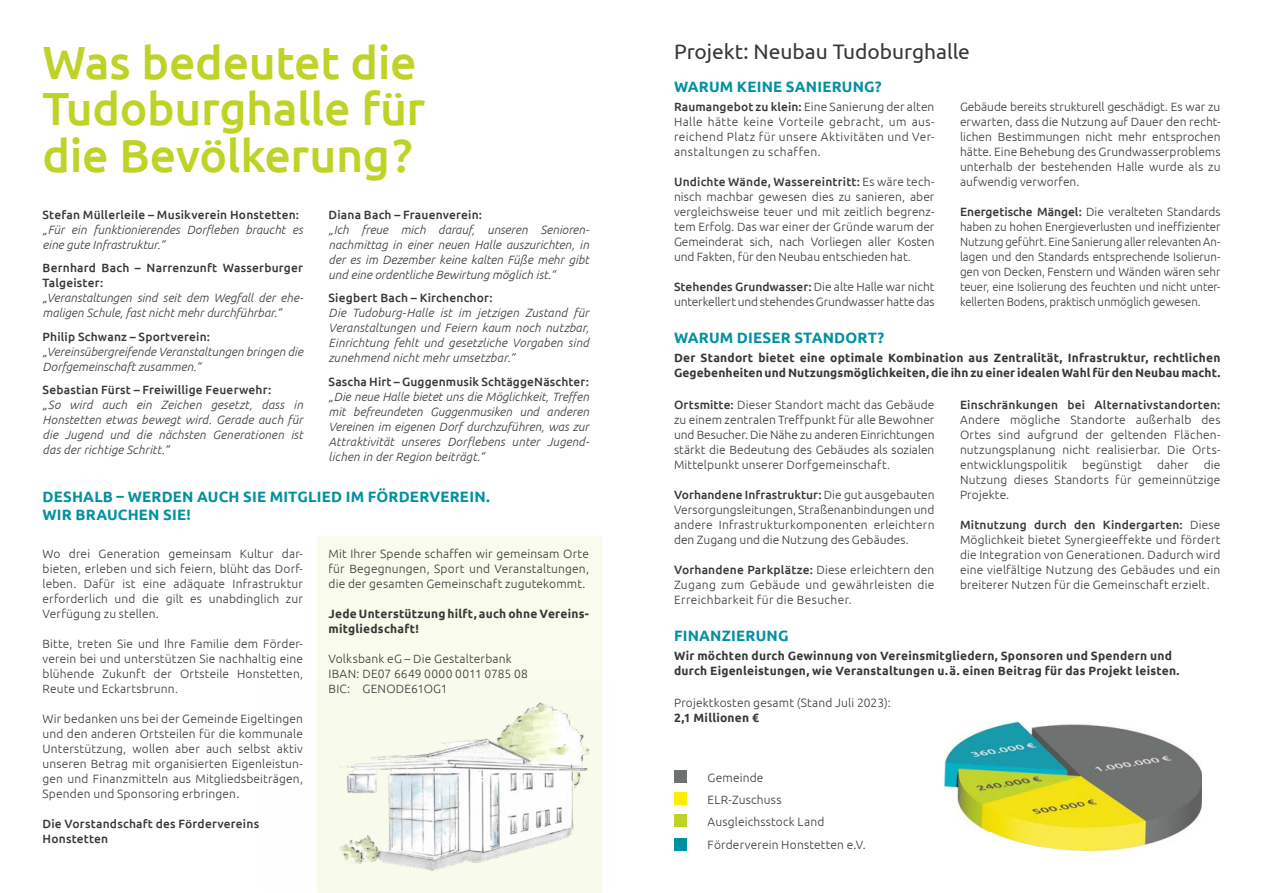
<style>
.page{position:relative;width:1263px;height:893px;background:#fff}
.page>*{position:absolute;margin:0;border:0;box-sizing:border-box;transform-origin:0 0}
.t1{font:500 46.5px/46.5px "Ubuntu";letter-spacing:-.01em;color:#bfd226}
.t2{font:21px "Ubuntu";letter-spacing:-.005em;color:#383937}
.t3{font:700 15px/18px "Ubuntu";letter-spacing:.015em;color:#0091a1}
.t4{font:300 12px/15px "Ubuntu";letter-spacing:.015em;color:#383937;text-align:justify}
.t5{font:italic 300 12px/15px "Ubuntu";letter-spacing:.01em;color:#383937;text-align:justify}
.t6{font:700 12px/15px "Ubuntu";letter-spacing:.02em;color:#383937}
.t7{font:500 12px/15px "Ubuntu";letter-spacing:.015em;color:#383937}
.t8{font:300 12px/15px "Ubuntu";letter-spacing:-.01em;color:#383937}
.s1{font-weight:500}
</style>
<div class="page">
<div style="left:317px;top:536px;width:285px;height:357px;background:#f9fbed"></div>
<img style="left:945px;top:721px;width:257px;height:130px">
<img style="left:339px;top:702px;width:251px;height:169px">
<div style="left:674px;top:770px;width:13px;height:13px;background:#6f7070"></div>
<div style="left:674px;top:792px;width:13px;height:13px;background:#ffed00"></div>
<div style="left:674px;top:814px;width:13px;height:13px;background:#bfd226"></div>
<div style="left:674px;top:838px;width:13px;height:12px;background:#0091a1"></div>
<h1 class="t1" style="left:43px;top:37px;width:384px">Was bedeutet die<br>Tudoburghalle für die Bevölkerung?</h1>
<p class="t7" style="left:43px;top:207px;width:258px">Stefan Müllerleile – Musikverein Honstetten:</p>
<p class="t5" style="left:43px;top:222px;width:262px">„Für ein funktionierendes Dorfleben braucht es eine gute Infrastruktur.“</p>
<p class="t7" style="left:43px;top:260px;width:262px">Bernhard Bach – Narrenzunft Wasserburger<br>Talgeister:</p>
<p class="t5" style="left:43px;top:290px;width:262px">„Veranstaltungen sind seit dem Wegfall der ehe&shy;maligen Schule, fast nicht mehr durchführbar.“</p>
<p class="t7" style="left:43px;top:329px;width:169px">Philip Schwanz – Sportverein:</p>
<p class="t5" style="left:43px;top:344px;width:262px">„Vereinsübergreifende Veranstaltungen bringen die<br>Dorfgemeinschaft zusammen.“</p>
<p class="t7" style="left:43px;top:382px;width:230px">Sebastian Fürst – Freiwillige Feuerwehr:</p>
<p class="t5" style="left:43px;top:397px;width:262px">„So wird auch ein Zeichen gesetzt, dass in Honstetten etwas bewegt wird. Gerade auch für die Jugend und die nächsten Generationen ist das der richtige Schritt.“</p>
<p class="t7" style="left:328px;top:207px;width:155px">Diana Bach – Frauenverein:</p>
<p class="t5" style="left:328px;top:222px;width:262px">„Ich freue mich darauf, unseren Senioren&shy;nachmittag in einer neuen Halle auszurichten, in der es im Dezember keine kalten Füße mehr gibt und eine ordentliche Bewirtung möglich ist.“</p>
<p class="t7" style="left:328px;top:290px;width:166px">Siegbert Bach – Kirchenchor:</p>
<p class="t5" style="left:328px;top:305px;width:262px">Die Tudoburg-Halle ist im jetzigen Zustand für Veranstaltungen und Feiern kaum noch nutzbar, Einrichtung fehlt und gesetzliche Vorgaben sind zunehmend nicht mehr umsetzbar.“</p>
<p class="t7" style="left:328px;top:374px;width:262px">Sascha Hirt – Guggenmusik SchtäggeNäschter:</p>
<p class="t5" style="left:328px;top:389px;width:262px">„Die neue Halle bietet uns die Möglichkeit, Treffen mit befreundeten Guggenmusiken und anderen Vereinen im eigenen Dorf durchzuführen, was zur Attraktivität unseres Dorflebens unter Jugend&shy;lichen in der Region beiträgt.“</p>
<p class="t3" style="left:43px;top:487px;width:449px">DESHALB – WERDEN AUCH SIE MITGLIED IM FÖRDERVEREIN.<br>WIR BRAUCHEN SIE!</p>
<p class="t4" style="left:43px;top:546px;width:262px">Wo drei Generation gemeinsam Kultur dar&shy;bieten, erleben und sich feiern, blüht das Dorf&shy;leben. Dafür ist eine adäquate Infrastruktur erforderlich und die gilt es unabdinglich zur Verfügung zu stellen.</p>
<p class="t4" style="left:43px;top:636px;width:262px">Bitte, treten Sie und Ihre Familie dem Förder&shy;verein bei und unterstützen Sie nachhaltig eine blühende Zukunft der Ortsteile Honstetten, Reute und Eckartsbrunn.</p>
<p class="t4" style="left:43px;top:711px;width:262px">Wir bedanken uns bei der Gemeinde Eigeltingen und den anderen Ortsteilen für die kommunale Unterstützung, wollen aber auch selbst aktiv unseren Betrag mit organisierten Eigenleistun&shy;gen und Finanzmitteln aus Mitgliedsbeiträgen, Spenden und Sponsoring erbringen.</p>
<p class="t7" style="left:43px;top:816px;width:218px">Die Vorstandschaft des Fördervereins<br>Honstetten</p>
<p class="t4" style="left:328px;top:546px;width:262px">Mit Ihrer Spende schaffen wir gemeinsam Orte für Begegnungen, Sport und Veranstaltungen, die der gesamten Gemeinschaft zugutekommt.</p>
<p class="t6" style="left:328px;top:606px;width:262px">Jede Unterstützung hilft, auch ohne Vereins&shy;mitgliedschaft!</p>
<p class="t4" style="left:328px;top:651px;width:201px;text-align:left">Volksbank eG – Die Gestalterbank<br>IBAN: DE07 6649 0000 0011 0785 08<br>BIC: GENODE61OG1</p>
<h2 class="t2" style="left:674px;top:39px;width:297px">Projekt: Neubau Tudoburghalle</h2>
<p class="t4" style="left:674px;top:99px;width:262px"><span class="s1">Raumangebot zu klein:</span> Eine Sanierung der alten Halle hätte keine Vorteile gebracht, um aus&shy;reichend Platz für unsere Aktivitäten und Ver&shy;anstaltungen zu schaffen.</p>
<p class="t4" style="left:674px;top:174px;width:262px"><span class="s1">Undichte Wände, Wassereintritt:</span> Es wäre tech&shy;nisch machbar gewesen dies zu sanieren, aber vergleichsweise teuer und mit zeitlich begrenz&shy;tem Erfolg. Das war einer der Gründe warum der Gemeinderat sich, nach Vorliegen aller Kosten und Fakten, für den Neubau entschieden hat.</p>
<p class="t8" style="left:674px;top:279px;width:262px"><span class="s1">Stehendes Grundwasser:</span> Die alte Halle war nicht unterkellert und stehendes Grundwasser hatte das</p>
<p class="t3" style="left:674px;top:78px;width:209px">WARUM KEINE SANIERUNG?</p>
<p class="t4" style="left:960px;top:99px;width:262px">Gebäude bereits strukturell geschädigt. Es war zu erwarten, dass die Nutzung auf Dauer den recht&shy;lichen Bestimmungen nicht mehr entsprochen hätte. Eine Behebung des Grundwasserproblems unterhalb der bestehenden Halle wurde als zu aufwendig verworfen.</p>
<p class="t4" style="left:960px;top:204px;width:262px"><span class="s1">Energetische Mängel:</span> Die veralteten Standards haben zu hohen Energieverlusten und ineffizienter Nutzung geführt. Eine Sanierung aller relevanten An&shy;lagen und den Standards entsprechende Isolierun&shy;gen von Decken, Fenstern und Wänden wären sehr teuer, eine Isolierung des feuchten und nicht unter&shy;kellerten Bodens, praktisch unmöglich gewesen.</p>
<p class="t3" style="left:674px;top:329px;width:212px">WARUM DIESER STANDORT?</p>
<p class="t6" style="left:674px;top:350px;width:548px">Der Standort bietet eine optimale Kombination aus Zentralität, Infrastruktur, rechtlichen<br>Gegebenheiten und Nutzungsmöglichkeiten, die ihn zu einer idealen Wahl für den Neubau macht.</p>
<p class="t4" style="left:674px;top:397px;width:262px"><span class="s1">Ortsmitte:</span> Dieser Standort macht das Gebäude zu einem zentralen Treffpunkt für alle Bewohner und Besucher. Die Nähe zu anderen Einrichtungen stärkt die Bedeutung des Gebäudes als sozialen Mittelpunkt unserer Dorfgemeinschaft.</p>
<p class="t4" style="left:674px;top:487px;width:262px"><span class="s1">Vorhandene Infrastruktur:</span> Die gut ausgebauten Versorgungsleitungen, Straßenanbindungen und andere Infrastrukturkomponenten erleichtern den Zugang und die Nutzung des Gebäudes.</p>
<p class="t4" style="left:674px;top:562px;width:262px"><span class="s1">Vorhandene Parkplätze:</span> Diese erleichtern den Zugang zum Gebäude und gewährleisten die Erreichbarkeit für die Besucher.</p>
<p class="t7" style="left:960px;top:397px;width:262px">Einschränkungen bei Alternativstandorten:</p>
<p class="t4" style="left:960px;top:412px;width:262px">Andere mögliche Standorte außerhalb des Ortes sind aufgrund der geltenden Flächen&shy;nutzungsplanung nicht realisierbar. Die Orts&shy;entwicklungspolitik begünstigt daher die Nutzung dieses Standorts für gemeinnützige Projekte.</p>
<p class="t4" style="left:960px;top:517px;width:262px"><span class="s1">Mitnutzung durch den Kindergarten:</span> Diese Möglichkeit bietet Synergieeffekte und fördert die Integration von Generationen. Dadurch wird eine vielfältige Nutzung des Gebäudes und ein breiterer Nutzen für die Gemeinschaft erzielt.</p>
<p class="t3" style="left:674px;top:626px;width:116px">FINANZIERUNG</p>
<p class="t6" style="left:674px;top:648px;width:507px">Wir möchten durch Gewinnung von Vereinsmitgliedern, Sponsoren und Spendern und durch Eigenleistungen, wie Veranstaltungen u.ä. einen Beitrag für das Projekt leisten.</p>
<p class="t4" style="left:674px;top:695px;width:218px">Projektkosten gesamt (Stand Juli 2023):</p>
<p class="t6" style="left:674px;top:710px;width:86px">2,1 Millionen €</p>
<p class="t4" style="left:708px;top:766px;width:118px;line-height:22px;text-align:left">Gemeinde<br>ELR-Zuschuss<br>Ausgleichsstock Land</p>
<p class="t4" style="left:708px;top:837px;width:160px">Förderverein Honstetten e.V.</p>
</div>
